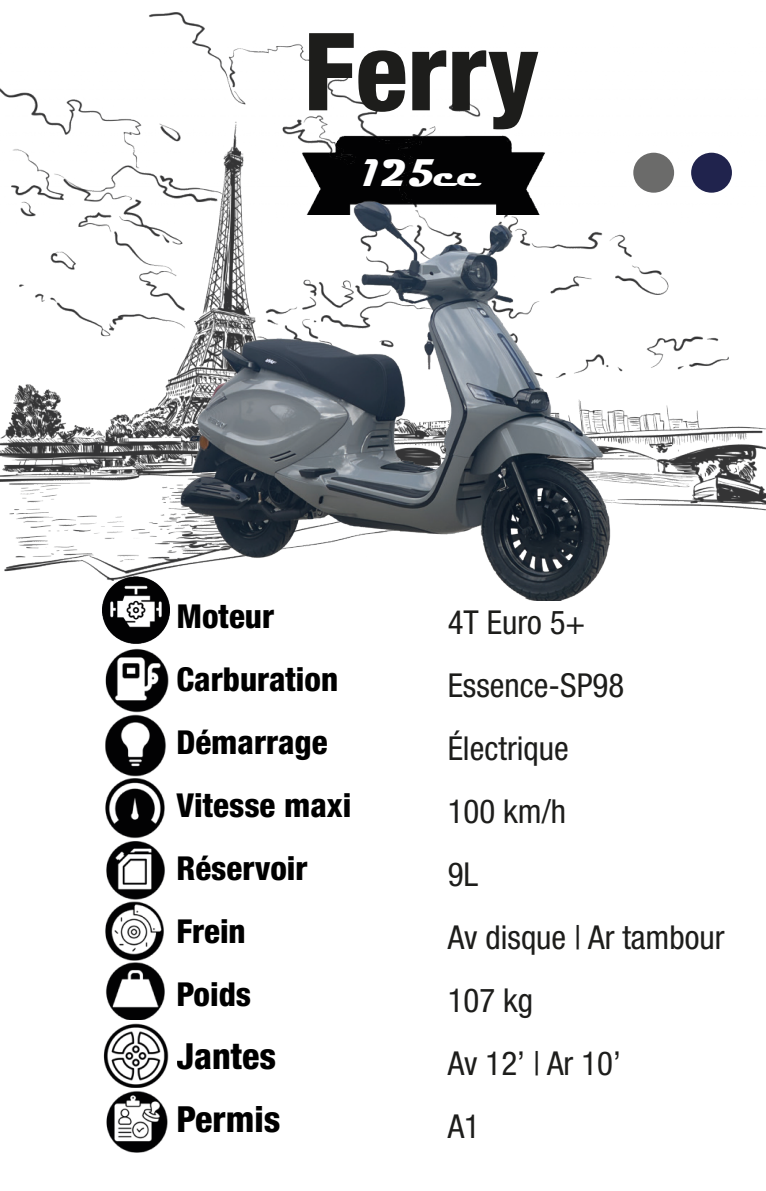
<style>
.page{position:relative;width:766px;height:1191px;background:#fff}
.page>*{position:absolute;margin:0;border:0;box-sizing:border-box;transform-origin:0 0}
.t1{font:800 condensed 108px "Helvetica Neue LT Std";color:#1d1d1b}
.t2{font:700 39px "Magneto";color:#fff}
.t3{font:800 condensed 36px "Helvetica Neue LT Std";color:#000}
.t4{font:condensed 33px "Helvetica Neue LT Std";color:#1d1d1b}
.t5{font:800 condensed 33px "Helvetica Neue LT Std";color:#000}
</style>
<div class="page">
<img style="left:0;top:12px;width:765px;height:565px">
<img style="left:161px;top:162px;width:491px;height:438px">
<div style="left:633px;top:153px;width:41px;height:40px;background:#6b6b6a;border-radius:50%"></div>
<div style="left:691px;top:153px;width:40px;height:40px;background:#20234d;border-radius:50%"></div>
<img style="left:105px;top:648px;width:64px;height:64px">
<img style="left:105px;top:714px;width:61px;height:65px">
<img style="left:105px;top:779px;width:60px;height:121px">
<img style="left:105px;top:901px;width:60px;height:119px">
<img style="left:103px;top:1023px;width:66px;height:65px">
<img style="left:106px;top:1091px;width:62px;height:62px">
<img style="left:103px;top:577px;width:66px;height:67px">
<p class="t1" style="left:303px;top:5px;width:237px">Ferry</p>
<p class="t2" style="left:361px;top:150px;width:121px">125cc</p>
<p class="t5" style="left:176px;top:595px;width:99px">Moteur</p>
<p class="t5" style="left:176px;top:658px;width:163px">Carburation</p>
<p class="t5" style="left:176px;top:721px;width:153px">Démarrage</p>
<p class="t5" style="left:176px;top:784px;width:176px">Vitesse maxi</p>
<p class="t5" style="left:176px;top:847px;width:133px">Réservoir</p>
<p class="t5" style="left:176px;top:910px;width:71px">Frein</p>
<p class="t5" style="left:176px;top:973px;width:76px">Poids</p>
<p class="t3" style="left:176px;top:1033px;width:101px">Jantes</p>
<p class="t3" style="left:176px;top:1096px;width:106px">Permis</p>
<p class="t4" style="left:447px;top:603px;width:139px">4T Euro 5+</p>
<p class="t4" style="left:447px;top:666px;width:178px">Essence-SP98</p>
<p class="t4" style="left:447px;top:729px;width:122px">Électrique</p>
<p class="t4" style="left:447px;top:792px;width:120px">100 km/h</p>
<p class="t4" style="left:447px;top:855px;width:32px">9L</p>
<p class="t4" style="left:447px;top:918px;width:278px">Av disque | Ar tambour</p>
<p class="t4" style="left:447px;top:981px;width:87px">107 kg</p>
<p class="t4" style="left:447px;top:1044px;width:175px">Av 12’ | Ar 10’</p>
<p class="t4" style="left:447px;top:1107px;width:34px">A1</p>
</div>
